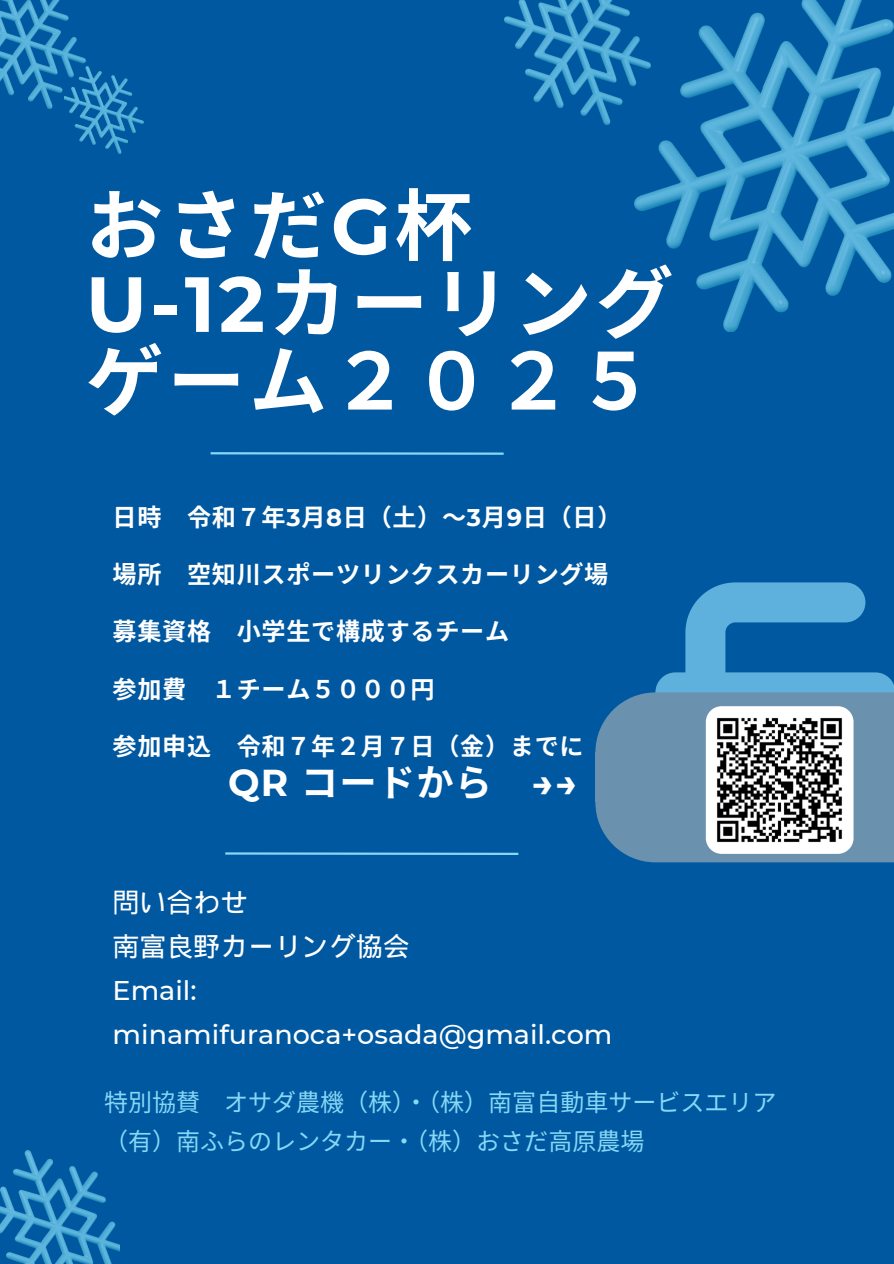
<style>
.page{position:relative;width:894px;height:1264px;background:#fff}
.page>*{position:absolute;margin:0;border:0;box-sizing:border-box;transform-origin:0 0}
.t1{font:700 78px/77.7px "Noto Sans CJ Ksc";letter-spacing:.045em;color:#fff}
.t2{font:700 37.35px "Noto Sans CJ Ksc";letter-spacing:.03em;color:#fff}
.t3{font:500 27px/43.8px "Montserrat";color:#fff}
.t4{font:700 24.15px "Noto Sans CJ Ksc";letter-spacing:.03em;color:#fff}
.t5{font:24px "Noto Sans CJ Ksc";color:#86d8f6}
.s1{font-family:"Montserrat"}
.s2{font-family:"Wen Quan Yi Micro Hei";font-weight:400}
</style>
<div class="page">
<div style="left:0;top:0;width:893px;height:1263px;background:#0058a0"></div>
<img style="left:634px;top:0;width:259px;height:332px">
<hr style="left:210px;top:452px;width:293px;height:3px;background:#86d8f6">
<hr style="left:225px;top:852px;width:293px;height:3px;background:#86d8f6">
<svg style="left:655px;top:582px;width:238px;height:110px"></svg>
<svg style="left:595px;top:692px;width:298px;height:170px;fill:#6a91ae"></svg>
<div style="left:595px;top:752px;width:298px;height:50px;background:#6a91ae"></div>
<img style="left:0;top:1150px;width:119px;height:113px">
<img style="left:504px;top:0;width:146px;height:124px">
<img style="left:0;top:0;width:85px;height:108px">
<img style="left:64px;top:66px;width:80px;height:88px">
<img style="left:705px;top:706px;width:148px;height:147px;border-radius:16px">
<p class="t1" style="left:86px;top:183px;width:589px">おさだ<span class="s1">G</span>杯<br><span class="s1">U-12</span>カーリングゲーム２０２５</p>
<h1 class="t4" style="left:112px;top:498px;width:510px">日時 令和７年<span class="s1">3</span>月<span class="s1">8</span>日（土）〜<span class="s1">3</span>月<span class="s1">9</span>日（日）</h1>
<p class="t4" style="left:112px;top:555px;width:497px">場所 空知川スポーツリンクスカーリング場</p>
<h3 class="t4" style="left:112px;top:612px;width:398px">募集資格 小学生で構成するチーム</h3>
<h3 class="t4" style="left:112px;top:669px;width:323px">参加費 １チーム５０００円</h3>
<h3 class="t4" style="left:112px;top:726px;width:472px">参加申込 令和７年２月７日（金）までに</h3>
<h3 class="t2" style="left:228px;top:752px;width:351px"><span class="s1">QR</span> コードから <span class="s1">→→</span></h3>
<p class="t3" style="left:112px;top:880px;width:501px"><span class="s2">問い合わせ<br>南富良野カーリング協会<br></span>Email: minamifuranoca+osada@gmail.com</p>
<p class="t5" style="left:104px;top:1083px;width:673px">特別協賛 オサダ農機（株）・（株）南富自動車サービスエリア</p>
<p class="t5" style="left:104px;top:1122px;width:541px">（有）南ふらのレンタカー・（株）おさだ高原農場</p>
</div>
